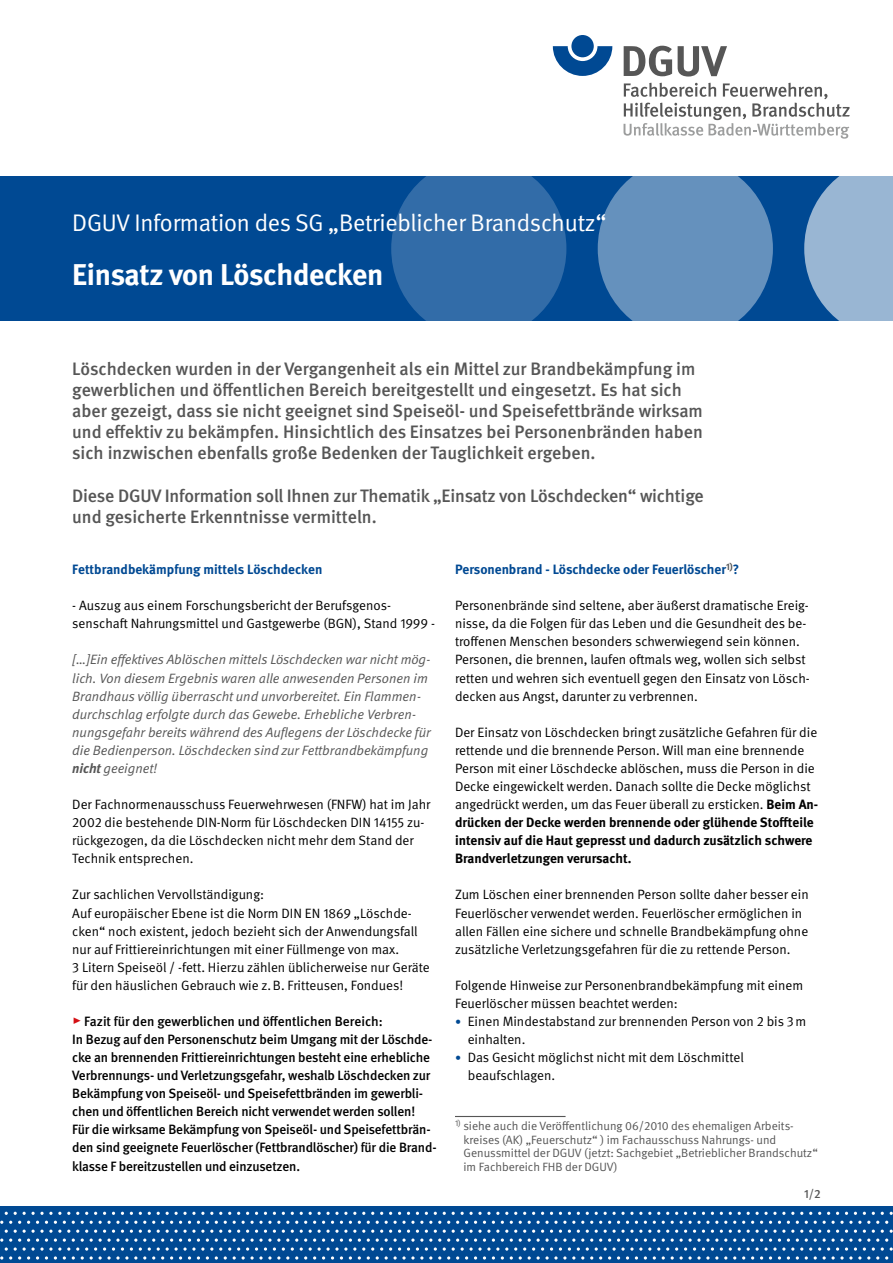
<style>
.page{position:relative;width:893px;height:1263px;background:#fff}
.page>*{position:absolute;margin:0;border:0;box-sizing:border-box;transform-origin:0 0}
.Titel{font:700 30px "DGUV Meta";letter-spacing:-.01em;color:#fff}
.t1{font:24px "DGUV Meta";letter-spacing:-.01em;color:#fff}
.AL_12pt{font:500 18px/21px "DGUV Meta";color:#565656}
.FT{font:13.5px/18.1px "DGUV Meta";color:#000}
.FT-2{font:500 13.5px/18.1px "DGUV Meta";letter-spacing:-.01em;color:#000}
.HW{font:italic 13.5px/18px "DGUV Meta";color:#565656}
.HW-2{font:13.5px/18px "DGUV Meta";color:#000}
.H3_ohne_Zahl{font:500 13.5px "DGUV Meta";color:#000}
.H2_ohne_Zahl{font:700 13.5px "DGUV Meta";color:#004993}
.HW-3{font:700 13.5px "DGUV Meta";color:#004993}
.GT{font:12px/13.5px "DGUV Meta";color:#565656}
.Seitenzahl{font:500 12px "DGUV Meta";color:#565656}
.s1{font-weight:700}
.s2{font-size:18px;color:#d40f14}
.s3{font-size:12px;color:#004993}
</style>
<div class="page">
<div style="left:0;top:176px;width:893px;height:145px;background:#004993"></div>
<svg style="left:804px;top:176px;width:89px;height:145px;background:#86a8cb"></svg>
<svg style="left:598px;top:158px;width:175px;height:181px;background:#749cc3"></svg>
<svg style="left:391px;top:158px;width:175px;height:181px;background:#477bb0"></svg>
<div style="left:0;top:1206px;width:893px;height:57px;background:#004993"></div>
<svg style="left:0;top:1212px;width:893px;height:47px"></svg>
<svg style="left:553px;top:46px;width:59px;height:30px"></svg>
<div style="left:571px;top:35px;width:23px;height:22px;background:#004993;border-radius:50%"></div>
<svg style="left:624px;top:46px;width:48px;height:30px"></svg>
<svg style="left:678px;top:46px;width:49px;height:31px"></svg>
<svg style="left:623px;top:83px;width:227px;height:56px"></svg>
<hr style="left:455px;top:1116px;width:111px;height:1px;background:#565656">
<p class="t1" style="left:72px;top:208px;width:536px">DGUV Information des SG „Betrieblicher Brandschutz“</p>
<p class="Titel" style="left:72px;top:257px;width:313px">Einsatz von Löschdecken</p>
<p class="AL_12pt" style="left:72px;top:359px;width:632px">Löschdecken wurden in der Vergangenheit als ein Mittel zur Brandbekämpfung im gewerblichen und öffentlichen Bereich bereitgestellt und eingesetzt. Es hat sich aber gezeigt, dass sie nicht geeignet sind Speiseöl- und Speisefettbrände wirksam und effektiv zu bekämpfen. Hinsichtlich des Einsatzes bei Personenbränden haben sich inzwischen ebenfalls große Bedenken der Tauglichkeit ergeben.</p>
<p class="AL_12pt" style="left:72px;top:486px;width:633px">Diese DGUV Information soll Ihnen zur Thematik „Einsatz von Löschdecken“ wichtige und gesicherte Erkenntnisse vermitteln.</p>
<p class="HW-3" style="left:72px;top:561px;width:252px">Fettbrandbekämpfung mittels Löschdecken</p>
<p class="HW-2" style="left:72px;top:597px;width:364px">- Auszug aus einem Forschungsbericht der Berufsgenos&shy;senschaft Nahrungsmittel und Gastgewerbe (BGN), Stand 1999 -</p>
<p class="HW" style="left:72px;top:651px;width:360px">[…]Ein effektives Ablöschen mittels Löschdecken war nicht mög&shy;lich. Von diesem Ergebnis waren alle anwesenden Personen im Brandhaus völlig überrascht und unvorbereitet. Ein Flammen&shy;durchschlag erfolgte durch das Gewebe. Erhebliche Verbren&shy;nungsgefahr bereits während des Auflegens der Löschdecke für die Bedienperson. Löschdecken sind zur Fettbrandbekämpfung <span class="s1">nicht</span> geeignet!</p>
<p class="FT" style="left:72px;top:796px;width:360px">Der Fachnormenausschuss Feuerwehrwesen (FNFW) hat im Jahr 2002 die bestehende DIN-Norm für Löschdecken DIN 14155 zu&shy;rückgezogen, da die Löschdecken nicht mehr dem Stand der Technik entsprechen.</p>
<p class="FT" style="left:72px;top:886px;width:359px">Zur sachlichen Vervollständigung:<br>Auf europäischer Ebene ist die Norm DIN EN 1869 „Löschde&shy;cken“ noch existent, jedoch bezieht sich der Anwendungsfall nur auf Frittiereinrichtungen mit einer Füllmenge von max.<br>3 Litern Speiseöl / -fett. Hierzu zählen üblicherweise nur Geräte für den häuslichen Gebrauch wie z.B. Fritteusen, Fondues!</p>
<h3 class="H3_ohne_Zahl" style="left:72px;top:1013px;width:312px"><span class="s2">▸</span> Fazit für den gewerblichen und öffentlichen Bereich:</h3>
<p class="FT-2" style="left:72px;top:1031px;width:366px">In Bezug auf den Personenschutz beim Umgang mit der Löschde&shy;cke an brennenden Frittiereinrichtungen besteht eine erhebliche Verbrennungs- und Verletzungsgefahr, weshalb Löschdecken zur Bekämpfung von Speiseöl- und Speisefettbränden im gewerbli&shy;chen und öffentlichen Bereich nicht verwendet werden sollen!<br>Für die wirksame Bekämpfung von Speiseöl- und Speisefettbrän&shy;den sind geeignete Feuerlöscher (Fettbrandlöscher) für die Brand&shy;klasse F bereitzustellen und einzusetzen.</p>
<h2 class="H2_ohne_Zahl" style="left:455px;top:561px;width:286px">Personenbrand - Löschdecke oder Feuerlöscher<sup>1)</sup>?</h2>
<p class="FT" style="left:455px;top:597px;width:356px">Personenbrände sind seltene, aber äußerst dramatische Ereig&shy;nisse, da die Folgen für das Leben und die Gesundheit des be&shy;troffenen Menschen besonders schwerwiegend sein können.<br>Personen, die brennen, laufen oftmals weg, wollen sich selbst retten und wehren sich eventuell gegen den Einsatz von Lösch&shy;decken aus Angst, darunter zu verbrennen.</p>
<p class="FT" style="left:455px;top:723px;width:365px">Der Einsatz von Löschdecken bringt zusätzliche Gefahren für die rettende und die brennende Person. Will man eine brennende Person mit einer Löschdecke ablöschen, muss die Person in die Decke eingewickelt werden. Danach sollte die Decke möglichst angedrückt werden, um das Feuer überall zu ersticken. <span class="s1">Beim An&shy;drücken der Decke werden brennende oder glühende Stoffteile intensiv auf die Haut gepresst und dadurch zusätzlich schwere Brandverletzungen verursacht.</span></p>
<p class="FT" style="left:455px;top:886px;width:355px">Zum Löschen einer brennenden Person sollte daher besser ein Feuerlöscher verwendet werden. Feuerlöscher ermöglichen in allen Fällen eine sichere und schnelle Brandbekämpfung ohne zusätzliche Verletzungsgefahren für die zu rettende Person.</p>
<p class="FT" style="left:455px;top:976px;width:350px">Folgende Hinweise zur Personenbrandbekämpfung mit einem<br>Feuerlöscher müssen beachtet werden:</p>
<p class="FT" style="left:468px;top:1012px;width:340px;text-indent:-13px"><span class="s3">•</span> Einen Mindestabstand zur brennenden Person von 2 bis 3m einhalten.</p>
<p class="FT" style="left:468px;top:1049px;width:278px;text-indent:-13px"><span class="s3">•</span> Das Gesicht möglichst nicht mit dem Löschmittel beaufschlagen.</p>
<p class="GT" style="left:463px;top:1119px;width:356px;text-indent:-8px"><sup>1)</sup> siehe auch die Veröffentlichung 06/2010 des ehemaligen Arbeits&shy;kreises (AK) „Feuerschutz“ ) im Fachausschuss Nahrungs- und Genussmittel der DGUV (jetzt: Sachgebiet „Betrieblicher Brandschutz“ im Fachbereich FHB der DGUV)</p>
<p class="Seitenzahl" style="left:804px;top:1186px;width:18px">1/2</p>
</div>
